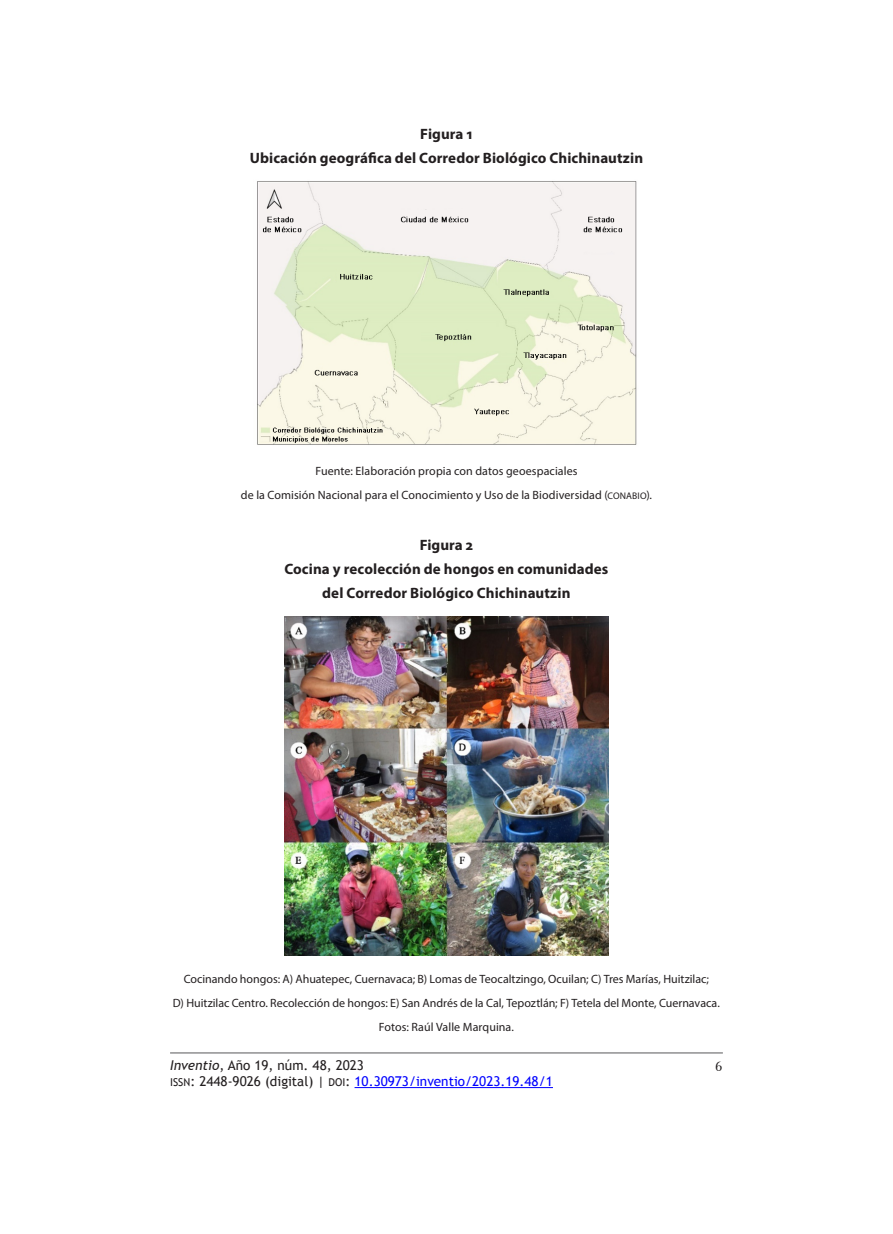
<style>
.page{position:relative;width:893px;height:1234px;background:#fff}
.page>*{position:absolute;margin:0;border:0;box-sizing:border-box;transform-origin:0 0}
.cabeza_figura{font:700 15px "Myriad Pro";letter-spacing:.005em;color:#231f20}
.t1{font:14.25px "Baker Signet BT";color:#231f20}
.t2{font:13.5px "Trebuchet MS";color:#00f}
.t3{font:13.5px "Trebuchet MS";color:#231f20}
.fuente_figura{font:12px "Myriad Pro";color:#231f20}
.s1{font-family:"Myriad Pro Regular SC800";font-size:9.6px}
.s2{font-style:italic}
.s3{font-family:"Trebuchet MS SC800";font-size:10.8px;color:#231f20}
.s4{color:#231f20}
</style>
<div class="page">
<hr style="left:355px;top:1086px;width:198px;height:1px;background:#00f">
<hr style="left:170px;top:1052px;width:553px;height:1px;background:#57585a">
<img style="left:257px;top:181px;width:380px;height:264px">
<img style="left:285px;top:616px;width:323px;height:338px">
<p class="cabeza_figura" style="left:420px;top:124px;width:54px">Figura 1</p>
<p class="cabeza_figura" style="left:250px;top:148px;width:395px">Ubicación geográfica del Corredor Biológico Chichinautzin</p>
<p class="fuente_figura" style="left:315px;top:463px;width:264px">Fuente: Elaboración propia con datos geoespaciales</p>
<p class="fuente_figura" style="left:241px;top:487px;width:413px">de la Comisión Nacional para el Conocimiento y Uso de la Biodiversidad (<span class="s1">CONABIO</span>).</p>
<p class="cabeza_figura" style="left:420px;top:535px;width:55px">Figura 2</p>
<p class="cabeza_figura" style="left:284px;top:559px;width:325px">Cocina y recolección de hongos en comunidades</p>
<p class="cabeza_figura" style="left:322px;top:583px;width:250px">del Corredor Biológico Chichinautzin</p>
<p class="fuente_figura" style="left:184px;top:970px;width:527px">Cocinando hongos: A) Ahuatepec, Cuernavaca; B) Lomas de Teocaltzingo, Ocuilan; C) Tres Marías, Huitzilac;</p>
<p class="fuente_figura" style="left:173px;top:994px;width:548px">D) Huitzilac Centro. Recolección de hongos: E) San Andrés de la Cal, Tepoztlán; F) Tetela del Monte, Cuernavaca.</p>
<p class="fuente_figura" style="left:379px;top:1018px;width:137px">Fotos: Raúl Valle Marquina.</p>
<p class="t3" style="left:170px;top:1056px;width:195px"><span class="s2">Inventio</span>, Año 19, núm. 48, 2023</p>
<p class="t1" style="left:715px;top:1057px;width:9px">6</p>
<p class="t2" style="left:170px;top:1072px;width:384px"><span class="s3">ISSN</span><span class="s4">: 2448-9026 (digital) |</span> <span class="s3">DOI</span><span class="s4">:</span> 10.30973/inventio/2023.19.48/1</p>
</div>
